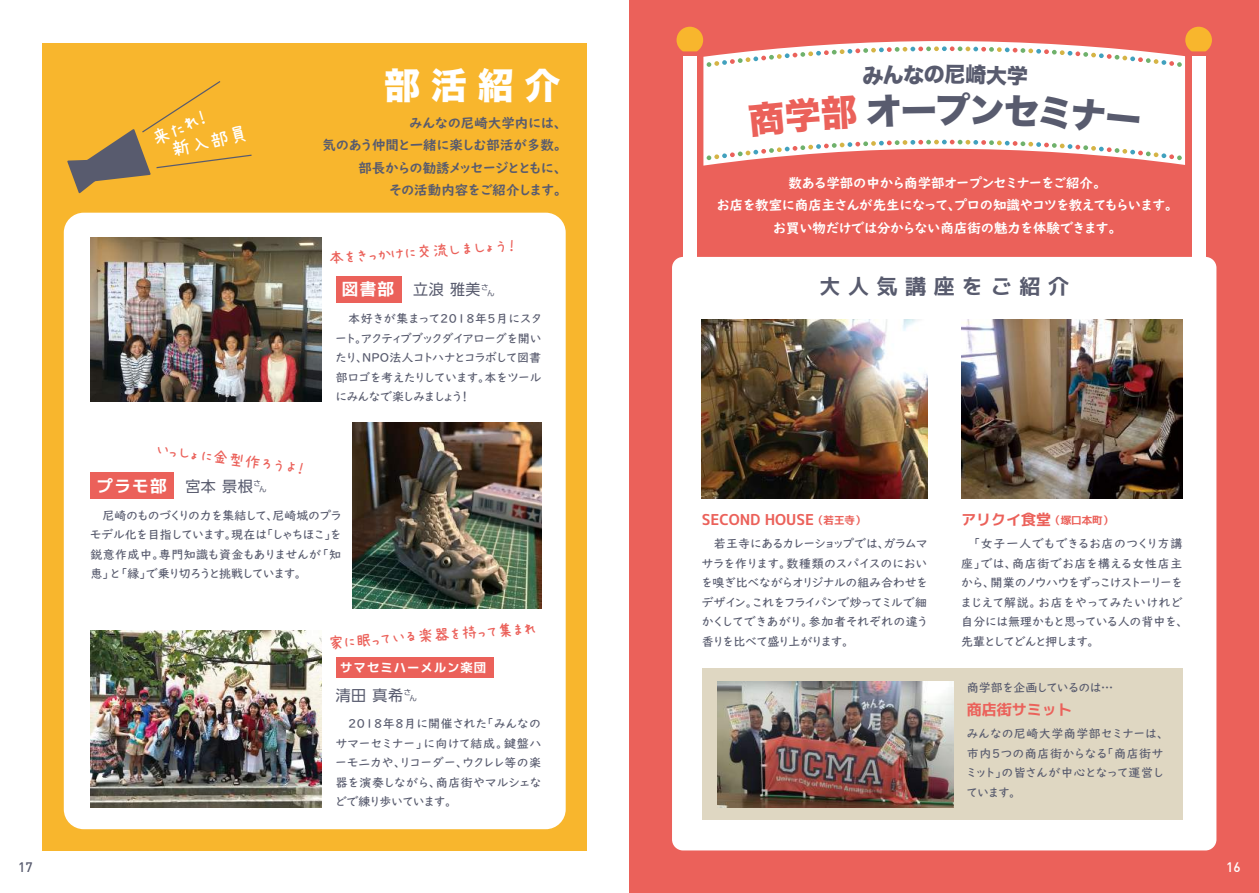
<style>
.page{position:relative;width:1259px;height:893px;background:#fff}
.page>*{position:absolute;margin:0;border:0;box-sizing:border-box;transform-origin:0 0}
.t1{font:36px "Hira Kaku Std W8";color:#fff}
.t2{font:36px "Hira Kaku Std W8";color:#585b6e}
.t3{font:21px "mgenplus 1 c bold";letter-spacing:.36em;color:#585b6e}
.t4{font:21px "Hira Kaku Std W8";color:#585b6e}
.t5{font:19.95px "AP Japanesefont";color:#fff}
.t6{font:16.5px "AP Japanesefont";color:#eb615a}
.t7{font:16.5px "mgenplus 1 c bold";color:#fff}
.t8{font:15px "mgenplus 1 c bold";color:#eb615a}
.t9{font:15px "UD Shin Go Pro";letter-spacing:.04em;color:#585b6e}
.t10{font:700 13.5px/22.5px "UD Digi Kyokasho Pro";letter-spacing:-.05em;color:#fff;text-align:center}
.t11{font:700 13.5px/22.5px "UD Digi Kyokasho Pro";letter-spacing:-.05em;color:#585b6e;text-align:right}
.t12{font:500 13.5px "DIN";color:#585b6e}
.t13{font:500 13.5px "DIN";color:#fff}
.t14{font:12.3px "mgenplus 1 c bold";letter-spacing:.08em;color:#fff}
.t15{font:500 12px/19.5px "UD Digi Kyokasho Pro";letter-spacing:-.055em;color:#585b6e;text-align:justify}
.t16{font:500 12px/19.5px "UD Digi Kyokasho Pro";letter-spacing:-.01em;color:#585b6e}
.t17{font:7.5px "UD Shin Go Pro";color:#585b6e}
.s1{font-family:"UD Shin Go Pro";font-size:15px;color:#585b6e}
.s2{font-family:"mgenplus 1 c bold";font-size:16.5px;color:#fff}
.s3{font-size:10.5px}
</style>
<div class="page">
<div style="left:629px;top:0;width:630px;height:893px;background:#eb615a"></div>
<div style="left:672px;top:257px;width:544px;height:593px;background:#fff;border-radius:11px"></div>
<div style="left:702px;top:668px;width:480px;height:152px;background:#dfd7c2"></div>
<div style="left:43px;top:43px;width:544px;height:807px;background:#f8b62d"></div>
<div style="left:64px;top:213px;width:502px;height:616px;background:#fff;border-radius:20px"></div>
<svg style="left:703px;top:86px;width:482px;height:80px;fill:#fff"></svg>
<div style="left:683px;top:56px;width:13px;height:201px;background:#fff"></div>
<img style="left:702px;top:320px;width:225px;height:178px">
<img style="left:961px;top:320px;width:221px;height:178px">
<img style="left:90px;top:237px;width:232px;height:165px">
<div style="left:336px;top:276px;width:65px;height:26px;background:#eb615a"></div>
<div style="left:1191px;top:56px;width:14px;height:201px;background:#fff"></div>
<img style="left:352px;top:423px;width:189px;height:186px">
<img style="left:90px;top:631px;width:232px;height:176px">
<div style="left:336px;top:658px;width:157px;height:20px;background:#eb615a"></div>
<div style="left:90px;top:472px;width:84px;height:27px;background:#eb615a"></div>
<svg style="left:67px;top:81px;width:185px;height:112px"></svg>
<img style="left:718px;top:681px;width:235px;height:126px">
<svg style="left:706px;top:94px;width:476px;height:66px;background:#f9ecea"></svg>
<svg style="left:676px;top:27px;width:536px;height:59px"></svg>
<h3 class="t5" style="left:148px;top:131px;width:61px;rotate:-24deg">来たれ！</h3>
<h3 class="t5" style="left:169px;top:141px;width:80px;rotate:-13deg">新入部員</h3>
<h3 class="t6" style="left:158px;top:441px;width:151px;rotate:8deg">いっしょに金型作ろうよ！</h3>
<h3 class="t7" style="left:97px;top:474px;width:166px">プラモ部 <span class="s1">宮本 景根</span><sup>さ</sup></h3>
<p class="t17" style="left:259px;top:483px;width:9px">ん</p>
<h1 class="t1" style="left:384px;top:65px;width:178px">部活紹介</h1>
<p class="t11" style="left:322px;top:111px;width:246px">みんなの尼崎大学内には、<br>気のあう仲間と一緒に楽しむ部活が多数。部長からの勧誘メッセージとともに、<br>その活動内容をご紹介します。</p>
<h3 class="t6" style="left:328px;top:250px;width:190px;rotate:-4deg">本をきっかけに交流しましょう！</h3>
<p class="t9" style="left:342px;top:278px;width:148px"><span class="s2">図書部</span> 立浪 雅美<sup>さ</sup></p>
<p class="t17" style="left:487px;top:287px;width:9px">ん</p>
<p class="t15" style="left:335px;top:308px;width:209px">　本好きが集まって2018年5月にスタート。アクティブブックダイアローグを開いたり、NPO法人コトハナとコラボして図書部ロゴを考えたりしています。本をツールにみんなで楽しみましょう！</p>
<p class="t15" style="left:90px;top:505px;width:254px">　尼崎のものづくりの力を集結して、尼崎城のプラモデル化を目指しています。現在は「しゃちほこ」を鋭意作成中。専門知識も資金もありませんが「知恵」と「縁」で乗り切ろうと挑戦しています。</p>
<h3 class="t6" style="left:327px;top:635px;width:210px;rotate:-4deg">家に眠っている楽器を持って集まれ</h3>
<p class="t14" style="left:340px;top:659px;width:147px">サマセミハーメルン楽団</p>
<p class="t9" style="left:336px;top:683px;width:77px">清田 真希<sup>さ</sup></p>
<p class="t17" style="left:409px;top:692px;width:9px">ん</p>
<p class="t15" style="left:335px;top:714px;width:209px">　2018年8月に開催された「みんなのサマーセミナー」に向けて結成。鍵盤ハーモニカや、リコーダー、ウクレレ等の楽器を演奏しながら、商店街やマルシェなどで練り歩いています。</p>
<h2 class="t4" style="left:924px;top:63px;width:43px">の尼</h2>
<h1 class="t2" style="left:934px;top:90px;width:38px">プ</h1>
<p class="t10" style="left:716px;top:171px;width:463px">数ある学部の中から商学部オープンセミナーをご紹介。<br>お店を教室に商店主さんが先生になって、プロの知識やコツを教えてもらいます。お買い物だけでは分からない商店街の魅力を体験できます。</p>
<h2 class="t3" style="left:819px;top:271px;width:251px">大人気講座をご紹介</h2>
<p class="t8" style="left:702px;top:509px;width:165px">SECOND HOUSE <span class="s3">（若王寺）</span></p>
<p class="t8" style="left:961px;top:509px;width:153px">アリクイ食堂 <span class="s3">（塚口本町）</span></p>
<p class="t15" style="left:701px;top:533px;width:229px">　若王寺にあるカレーショップでは、ガラムマサラを作ります。数種類のスパイスのにおいを嗅ぎ比べながらオリジナルの組み合わせをデザイン。これをフライパンで炒ってミルで細かくしてできあがり。参加者それぞれの違う香りを比べて盛り上がります。</p>
<p class="t15" style="left:960px;top:533px;width:230px;text-align:left">　「女子一人でもできるお店のつくり方講座」では、商店街でお店を構える女性店主から、開業のノウハウをずっこけストーリーをまじえて解説。お店をやってみたいけれど自分には無理かもと思っている人の背中を、先輩としてどんと押します。</p>
<p class="t15" style="left:967px;top:677px;width:148px">商学部を企画しているのは…</p>
<p class="t16" style="left:965px;top:723px;width:205px">みんなの尼崎大学商学部セミナーは、市内5つの商店街からなる「商店街サミット」の皆さんが中心となって運営しています。</p>
<p class="t8" style="left:967px;top:699px;width:106px">商店街サミット</p>
<p class="t12" style="left:18px;top:858px;width:16px">17</p>
<p class="t13" style="left:1226px;top:858px;width:16px">16</p>
</div>
